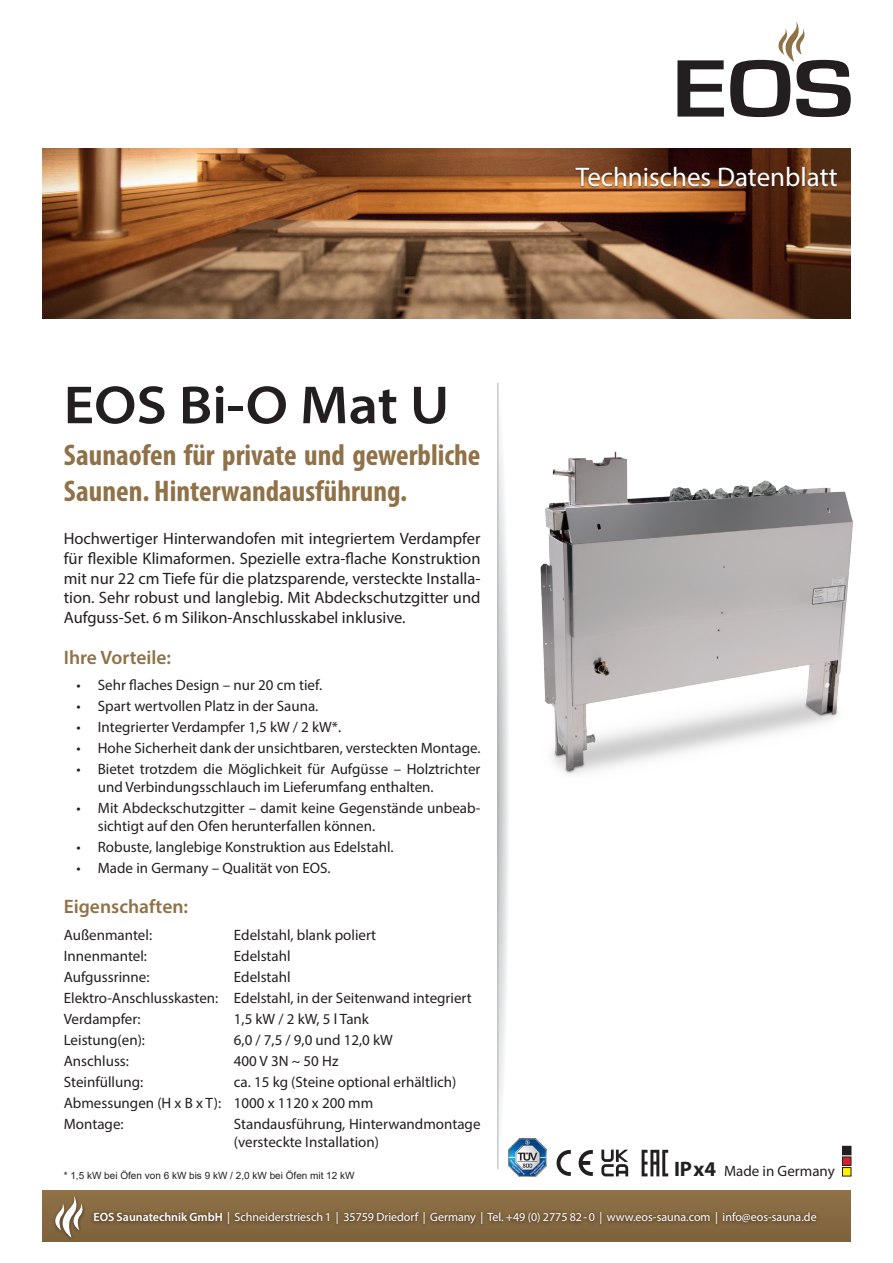
<style>
.page{position:relative;width:893px;height:1263px;background:#fff}
.page>*{position:absolute;margin:0;border:0;box-sizing:border-box;transform-origin:0 0}
.t1{font:600 semi-expanded 54px "Myriad Pro";color:#231f20}
.t2{font:700 condensed 30px/36px "Myriad Pro";color:#907248}
.t3{font:27px "Myriad Pro";color:#fff}
.t4{font:700 21px "Myriad Pro";color:#231f20}
.Fließtest{font:600 19.5px "Myriad Pro";color:#907248}
.Fließtest-2{font:16.5px/19.8px "Myriad Pro";color:#231f20;text-align:justify}
.t5{font:15px/18px "Myriad Pro";color:#231f20}
.t6{font:12px "Myriad Pro";color:#fff}
.t7{font:10.05px "Arial";color:#231f20}
.s1{font-size:14.25px}
.s2{font-weight:600}
</style>
<div class="page">
<div style="left:43px;top:1191px;width:807px;height:51px;background:#8a6d44"></div>
<svg style="left:677px;top:60px;width:47px;height:57px"></svg>
<svg style="left:730px;top:21px;width:121px;height:96px"></svg>
<img style="left:43px;top:149px;width:807px;height:170px">
<div style="left:90px;top:1208px;width:731px;height:20px;background:#231f20;opacity:.75"></div>
<div style="left:52px;top:1194px;width:34px;height:48px;background:#7e633d"></div>
<svg style="left:53px;top:1195px;width:31px;height:43px"></svg>
<svg style="left:498px;top:383px;width:10px;height:786px"></svg>
<hr style="left:497px;top:383px;width:1px;height:786px;background:#b2b3b7">
<img style="left:540px;top:451px;width:313px;height:323px">
<img style="left:508px;top:1138px;width:38px;height:38px">
<svg style="left:557px;top:1150px;width:14px;height:26px"></svg>
<svg style="left:579px;top:1150px;width:14px;height:26px"></svg>
<svg style="left:601px;top:1149px;width:27px;height:27px"></svg>
<div style="left:842px;top:1146px;width:9px;height:9px;background:#231f20"></div>
<div style="left:842px;top:1157px;width:9px;height:8px;background:#d1232a"></div>
<div style="left:842px;top:1157px;width:9px;height:8px;border:1px solid #231f20"></div>
<div style="left:842px;top:1167px;width:9px;height:9px;background:#fff101"></div>
<div style="left:842px;top:1167px;width:9px;height:9px;border:1px solid #231f20"></div>
<svg style="left:642px;top:1150px;width:26px;height:26px"></svg>
<div style="left:574px;top:166px;width:265px;height:23px;background:#231f20;opacity:.75"></div>
<p class="t1" style="left:64px;top:370px;width:387px">EOS Bi-O Mat U</p>
<p class="t2" style="left:64px;top:436px;width:418px">Saunaofen für private und gewerbliche<br>Saunen. Hinterwandausführung.</p>
<p class="Fließtest-2" style="left:64px;top:528px;width:418px">Hochwertiger Hinterwandofen mit integriertem Verdampfer für flexible Klimaformen. Spezielle extra-flache Konstruktion mit nur 22 cm Tiefe für die platzsparende, versteckte Installa&shy;tion. Sehr robust und langlebig. Mit Abdeckschutzgitter und Aufguss-Set. 6 m Silikon-Anschlusskabel inklusive.</p>
<p class="Fließtest" style="left:64px;top:645px;width:109px">Ihre Vorteile:</p>
<p class="t5" style="left:77px;top:676px;width:247px">• Sehr flaches Design – nur 20 cm tief.</p>
<p class="t5" style="left:77px;top:697px;width:243px">• Spart wertvollen Platz in der Sauna.</p>
<p class="t5" style="left:77px;top:718px;width:266px">• Integrierter Verdampfer 1,5 kW / 2 kW*.</p>
<p class="t5" style="left:77px;top:739px;width:405px">• Hohe Sicherheit dank der unsichtbaren, versteckten Montage.</p>
<p class="t5" style="left:98px;top:760px;width:384px;text-indent:-21px">• Bietet trotzdem die Möglichkeit für Aufgüsse – Holztrichter und Verbindungsschlauch im Lieferumfang enthalten.</p>
<p class="t5" style="left:98px;top:799px;width:384px;text-indent:-21px">• Mit Abdeckschutzgitter – damit keine Gegenstände unbeab&shy;sichtigt auf den Ofen herunterfallen können.</p>
<p class="t5" style="left:77px;top:838px;width:318px">• Robuste, langlebige Konstruktion aus Edelstahl.</p>
<p class="t5" style="left:77px;top:859px;width:256px">• Made in Germany – Qualität von EOS.</p>
<p class="Fließtest" style="left:64px;top:894px;width:126px">Eigenschaften:</p>
<p class="t5" style="left:64px;top:925px;width:90px">Außenmantel:</p>
<p class="t5" style="left:234px;top:925px;width:144px">Edelstahl, blank poliert</p>
<p class="t5" style="left:64px;top:946px;width:85px">Innenmantel:</p>
<p class="t5" style="left:234px;top:946px;width:58px">Edelstahl</p>
<p class="t5" style="left:64px;top:967px;width:87px">Aufgussrinne:</p>
<p class="t5" style="left:234px;top:967px;width:58px">Edelstahl</p>
<p class="t5" style="left:64px;top:988px;width:410px">Elektro-Anschlusskasten: Edelstahl, in der Seitenwand integriert</p>
<p class="t5" style="left:64px;top:1009px;width:78px">Verdampfer:</p>
<p class="t5" style="left:234px;top:1009px;width:137px">1,5 kW / 2 kW, 5 l Tank</p>
<p class="t5" style="left:64px;top:1030px;width:83px">Leistung(en):</p>
<p class="t5" style="left:234px;top:1030px;width:160px">6,0 / 7,5 / 9,0 und 12,0 kW</p>
<p class="t5" style="left:64px;top:1051px;width:67px">Anschluss:</p>
<p class="t5" style="left:234px;top:1051px;width:106px">400 V 3N <span class="s1">~</span> 50 Hz</p>
<p class="t5" style="left:64px;top:1072px;width:81px">Steinfüllung:</p>
<p class="t5" style="left:234px;top:1072px;width:224px">ca. 15 kg (Steine optional erhältlich)</p>
<p class="t5" style="left:64px;top:1093px;width:311px">Abmessungen (H x B x T): 1000 x 1120 x 200 mm</p>
<p class="t5" style="left:64px;top:1114px;width:61px">Montage:</p>
<p class="t5" style="left:234px;top:1114px;width:248px">Standausführung, Hinterwandmontage (versteckte Installation)</p>
<p class="t7" style="left:64px;top:1168px;width:292px">* 1,5 kW bei Öfen von 6 kW bis 9 kW / 2,0 kW bei Öfen mit 12 kW</p>
<p class="t3" style="left:576px;top:160px;width:263px">Technisches Datenblatt</p>
<p class="t4" style="left:674px;top:1155px;width:44px">IP x4</p>
<p class="t5" style="left:724px;top:1162px;width:112px">Made in Germany</p>
<p class="t6" style="left:94px;top:1210px;width:725px"><span class="s2">EOS Saunatechnik GmbH</span> | Schneiderstriesch 1 | 35759 Driedorf | Germany | Tel. +49 (0) 2775 82 - 0 | www.eos-sauna.com | info@eos-sauna.de</p>
</div>
